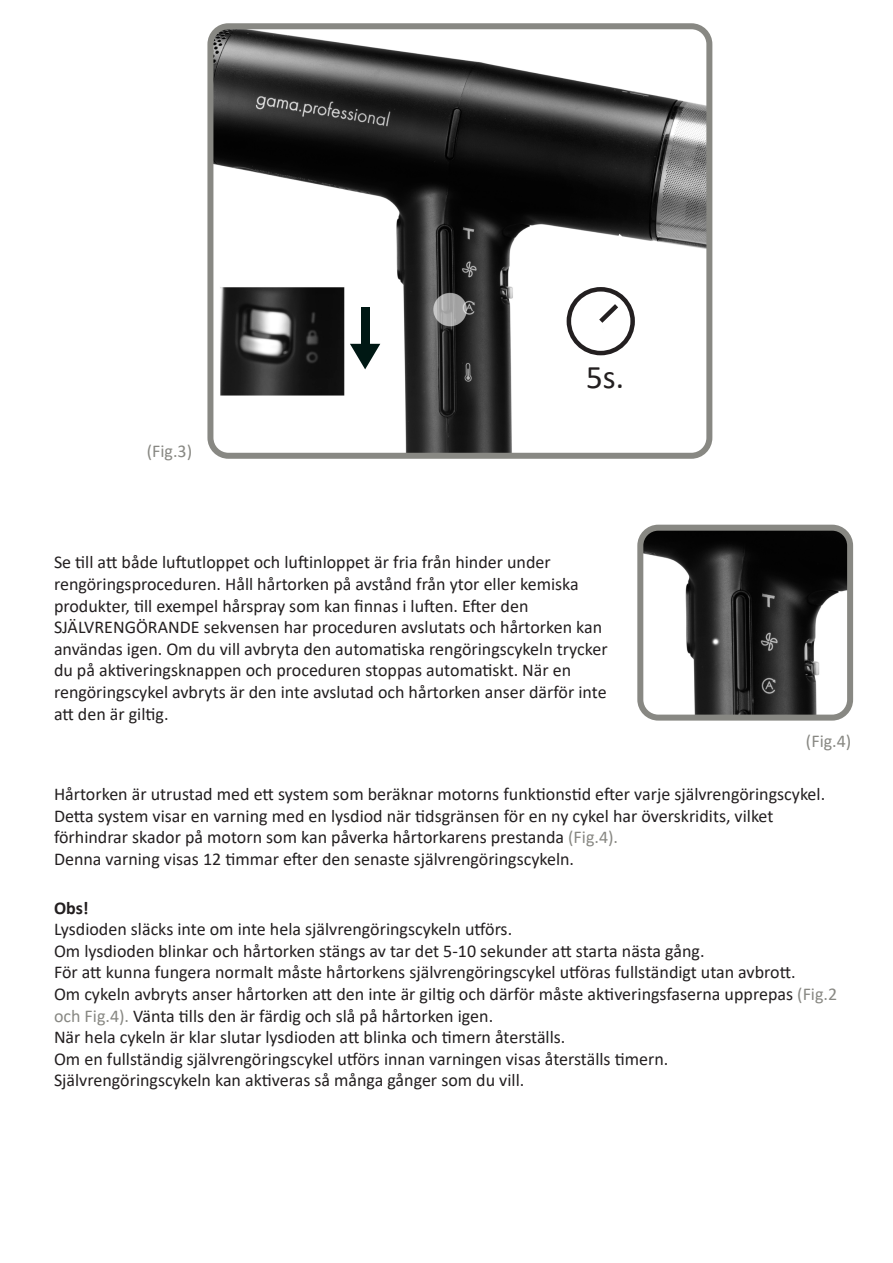
<style>
.page{position:relative;width:893px;height:1263px;background:#fff}
.page>*{position:absolute;margin:0;border:0;box-sizing:border-box;transform-origin:0 0}
.t1{font:33px "Calibri";color:#231f20}
.t2{font:18px/21.6px "Calibri";color:#231f20}
.t3{font:18px "Calibri";color:#888883}
.t4{font:700 18px "Calibri";color:#231f20}
.s1{color:#888883}
</style>
<div class="page">
<img style="left:214px;top:30px;width:491px;height:422px">
<div style="left:207px;top:23px;width:505px;height:436px;border:6px solid #888883;border-radius:18px"></div>
<img style="left:220px;top:264px;width:127px;height:154px">
<div style="left:361px;top:307px;width:8px;height:37px;background:#001814"></div>
<svg style="left:350px;top:344px;width:30px;height:25px"></svg>
<div style="left:567px;top:287px;width:68px;height:68px;border:4px solid #231f20;border-radius:50%"></div>
<svg style="left:594px;top:299px;width:29px;height:29px"></svg>
<img style="left:644px;top:532px;width:202px;height:182px">
<div style="left:637px;top:525px;width:216px;height:196px;border:6px solid #888883;border-radius:18px"></div>
<p class="t3" style="left:147px;top:438px;width:47px">(Fig.3)</p>
<p class="t1" style="left:586px;top:354px;width:39px">5s.</p>
<p class="t2" style="left:54px;top:551px;width:498px">Se till att både luftutloppet och luftinloppet är fria från hinder under</p>
<p class="t2" style="left:54px;top:573px;width:526px">rengöringsproceduren. Håll hårtorken på avstånd från ytor eller kemiska</p>
<p class="t2" style="left:54px;top:594px;width:476px">produkter, till exempel hårspray som kan finnas i luften. Efter den</p>
<p class="t2" style="left:54px;top:616px;width:550px">SJÄLVRENGÖRANDE sekvensen har proceduren avslutats och hårtorken kan</p>
<p class="t2" style="left:54px;top:638px;width:555px">användas igen. Om du vill avbryta den automatiska rengöringscykeln trycker</p>
<p class="t2" style="left:54px;top:659px;width:519px">du på aktiveringsknappen och proceduren stoppas automatiskt. När en</p>
<p class="t2" style="left:54px;top:681px;width:554px">rengöringscykel avbryts är den inte avslutad och hårtorken anser därför inte</p>
<p class="t2" style="left:54px;top:702px;width:116px">att den är giltig.</p>
<p class="t3" style="left:806px;top:728px;width:47px">(Fig.4)</p>
<p class="t2" style="left:54px;top:783px;width:773px">Hårtorken är utrustad med ett system som beräknar motorns funktionstid efter varje självrengöringscykel.<br>Detta system visar en varning med en lysdiod när tidsgränsen för en ny cykel har överskridits, vilket</p>
<p class="t2" style="left:54px;top:826px;width:566px">förhindrar skador på motorn som kan påverka hårtorkarens prestanda <span class="s1">(Fig.4).</span></p>
<p class="t2" style="left:54px;top:848px;width:522px">Denna varning visas 12 timmar efter den senaste självrengöringscykeln.</p>
<p class="t4" style="left:54px;top:895px;width:36px">Obs!</p>
<p class="t2" style="left:54px;top:918px;width:460px">Lysdioden släcks inte om inte hela självrengöringscykeln utförs.</p>
<p class="t2" style="left:54px;top:939px;width:652px">Om lysdioden blinkar och hårtorken stängs av tar det 5-10 sekunder att starta nästa gång.</p>
<p class="t2" style="left:54px;top:961px;width:743px">För att kunna fungera normalt måste hårtorkens självrengöringscykel utföras fullständigt utan avbrott.</p>
<p class="t2" style="left:54px;top:983px;width:785px">Om cykeln avbryts anser hårtorken att den inte är giltig och därför måste aktiveringsfaserna upprepas <span class="s1">(Fig.2 och Fig.4).</span> Vänta tills den är färdig och slå på hårtorken igen.</p>
<p class="t2" style="left:54px;top:1026px;width:513px">När hela cykeln är klar slutar lysdioden att blinka och timern återställs.</p>
<p class="t2" style="left:54px;top:1047px;width:616px">Om en fullständig självrengöringscykel utförs innan varningen visas återställs timern.</p>
<p class="t2" style="left:54px;top:1069px;width:472px">Självrengöringscykeln kan aktiveras så många gånger som du vill.</p>
</div>
